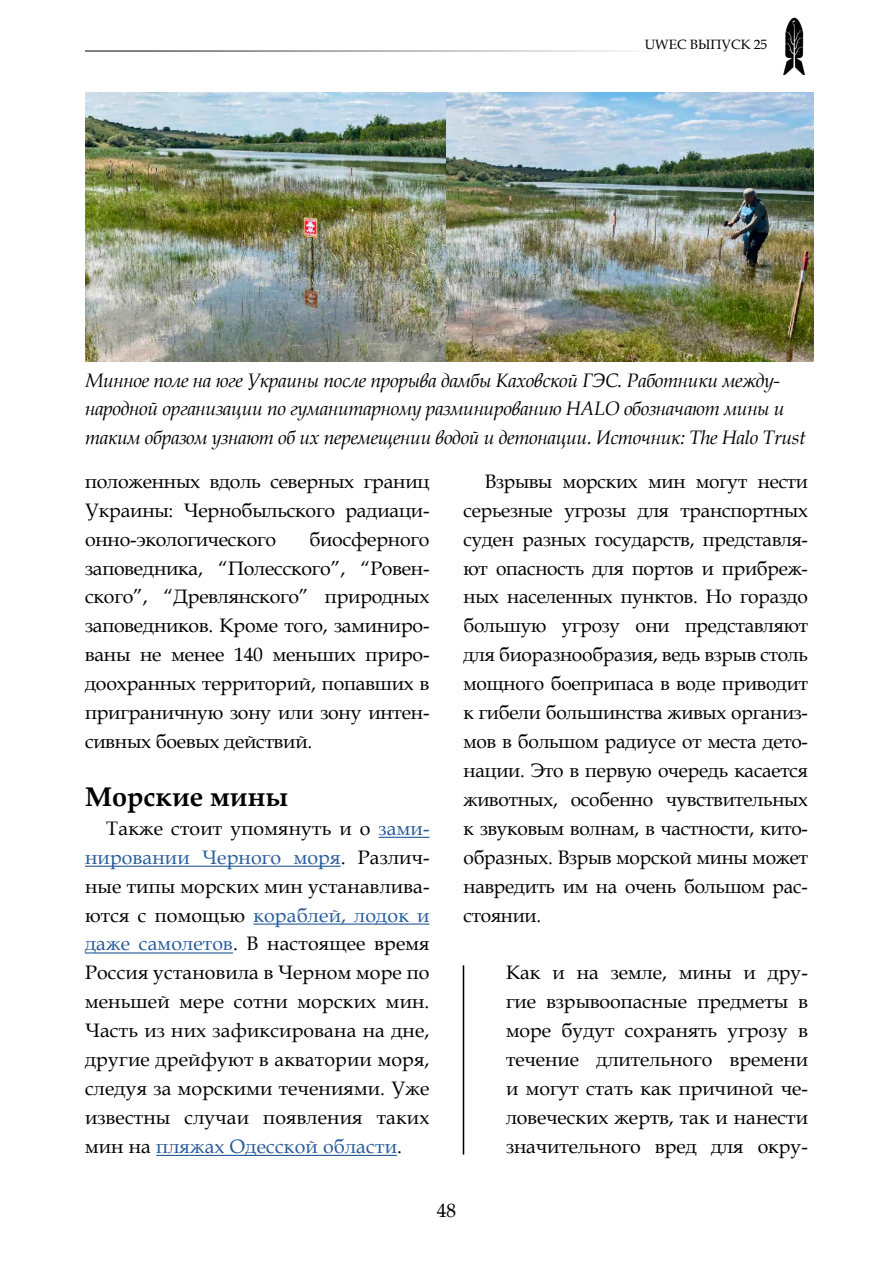
<style>
.page{position:relative;width:893px;height:1263px;background:#fff}
.page>*{position:absolute;margin:0;border:0;box-sizing:border-box;transform-origin:0 0}
.t1{font:700 27px "Book Antiqua";color:#000}
.t2{font:19.5px/29px "Book Antiqua";letter-spacing:-.01em;color:#000;text-align:justify}
.t3{font:italic 19.5px/29px "Book Antiqua";letter-spacing:-.02em;color:#000}
.t4{font:13.5px "Book Antiqua";color:#000}
.s1{color:#275b9b}
</style>
<div class="page">
<hr style="left:85px;top:51px;width:686px;height:1px;background:#000">
<img style="left:783px;top:17px;width:22px;height:57px">
<hr style="left:379px;top:837px;width:50px;height:1px;background:#275b9b">
<hr style="left:85px;top:866px;width:256px;height:1px;background:#275b9b">
<hr style="left:253px;top:923px;width:176px;height:2px;background:#275b9b">
<hr style="left:85px;top:952px;width:148px;height:1px;background:#275b9b">
<hr style="left:156px;top:1155px;width:241px;height:1px;background:#275b9b">
<img style="left:85px;top:92px;width:729px;height:269px">
<hr style="left:463px;top:965px;width:1px;height:189px;background:#000">
<p class="t4" style="left:645px;top:35px;width:124px">UWEC ВЫПУСК 25</p>
<p class="t3" style="left:85px;top:365px;width:722px">Минное поле на юге Украины после прорыва дамбы Каховской ГЭС. Работники между&shy;народной организации по гуманитарному разминированию HALO обозначают мины и таким образом узнают об их перемещении водой и детонации. Источник: The Halo Trust</p>
<p class="t2" style="left:85px;top:466px;width:346px">положенных вдоль северных границ Украины: Чернобыльского радиаци&shy;онно-экологического</p>
<p class="t2" style="left:85px;top:524px;width:346px;text-indent:224px">биосферного заповедника, “Полесского”, “Ровен&shy;ского”, “Древлянского” природных заповедников. Кроме того, заминиро&shy;ваны не менее 140 меньших приро&shy;доохранных территорий, попавших в приграничную зону или зону интен&shy;сивных боевых действий.</p>
<h1 class="t1" style="left:85px;top:778px;width:205px">Морские мины</h1>
<p class="t2" style="left:85px;top:813px;width:346px;text-indent:21px">Также стоит упомянуть и о <span class="s1">зами&shy;нировании Черного моря</span>. Различ&shy;ные типы морских мин устанавлива&shy;ются с помощью <span class="s1">кораблей, лодок и даже самолетов</span>. В настоящее время Россия установила в Черном море по меньшей мере сотни морских мин.<br>Часть из них зафиксирована на дне, другие дрейфуют в акватории моря, следуя за морскими течениями. Уже известны случаи появления таких мин на <span class="s1">пляжах Одесской области</span>.</p>
<p class="t2" style="left:463px;top:466px;width:346px;text-indent:21px">Взрывы морских мин могут нести серьезные угрозы для транспортных суден разных государств, представля&shy;ют опасность для портов и прибреж&shy;ных населенных пунктов. Но гораздо большую угрозу они представляют для биоразнообразия, ведь взрыв столь мощного боеприпаса в воде приводит к гибели большинства живых организ&shy;мов в большом радиусе от места дето&shy;нации. Это в первую очередь касается животных, особенно чувствительных к звуковым волнам, в частности, кито&shy;образных. Взрыв морской мины может навредить им на очень большом рас&shy;стоянии.</p>
<p class="t2" style="left:506px;top:958px;width:303px">Как и на земле, мины и дру&shy;гие взрывоопасные предметы в море будут сохранять угрозу в течение длительного времени и могут стать как причиной че&shy;ловеческих жертв, так и нанести значительного вред для окру-</p>
<p class="t2" style="left:437px;top:1195px;width:21px">48</p>
</div>
